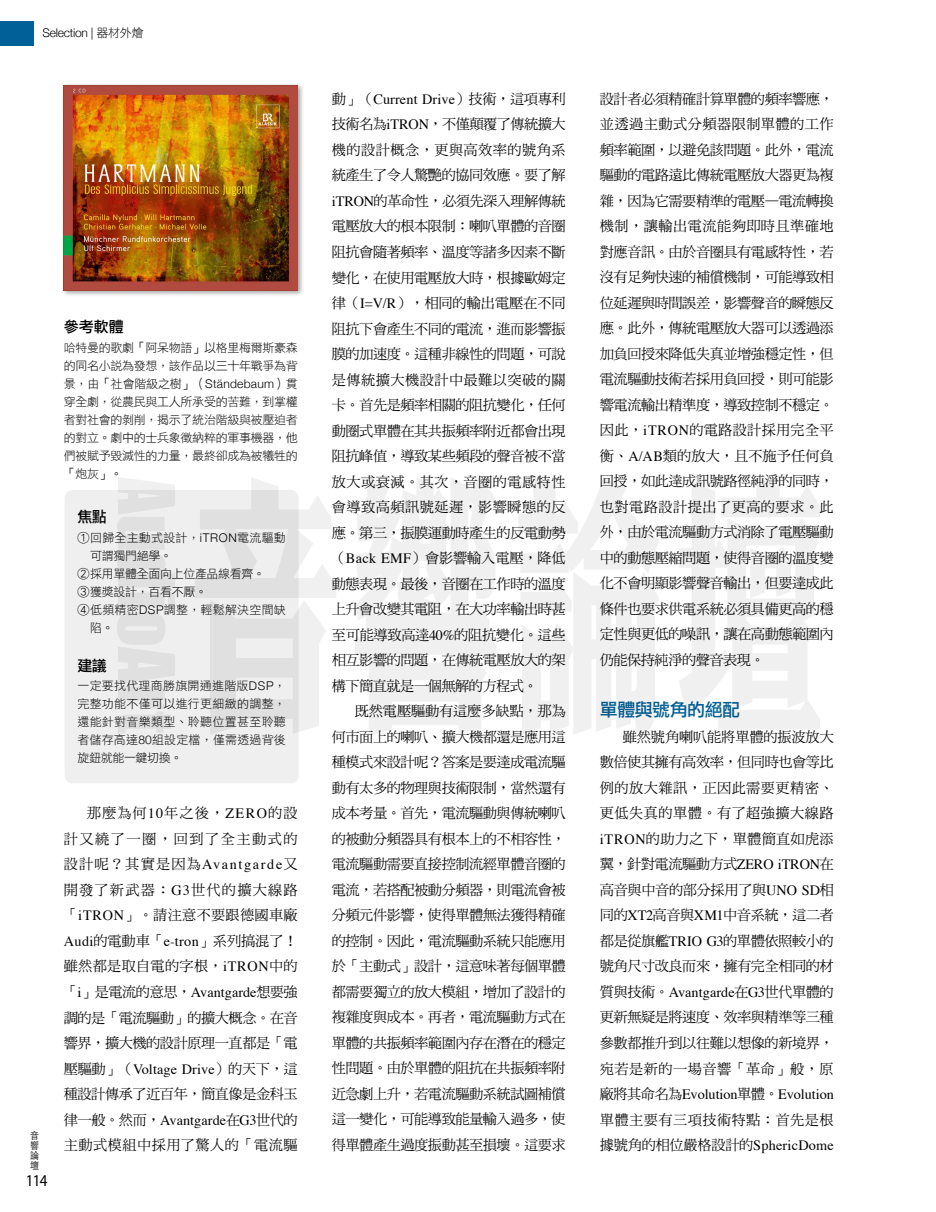
<style>
.page{position:relative;width:936px;height:1212px;background:#fff}
.page>*{position:absolute;margin:0;border:0;box-sizing:border-box;transform-origin:0 0}
.t1{font:18px "DF Li Hei Std W5";letter-spacing:-.03em;color:#006097}
.t2{font:16.5px "Myriad Pro";color:#000;scale:.91 1}
.t3{font:15px "DF Li Hei Std W5";color:#000}
.t4{font:14.25px/25.5px "DF Ming Std W5";letter-spacing:-.035em;color:#000;text-align:justify}
.t5{font:14.25px "Times";letter-spacing:.005em;color:#000}
.t6{font:14.25px/25.5px "DF Ming Std W5";letter-spacing:.025em;color:#000}
.t7{font:12px/18px "DF Li Hei Std W3";letter-spacing:-.025em;color:#000;text-align:justify}
.t8{font:12px "DF Li Hei Std W3";letter-spacing:.015em;color:#000}
.t9{font:300 12px "Helvetica Neue";letter-spacing:-.02em;color:#000}
.t10{font:300 9.9px/10.2px "ST Heiti TC";color:#000;text-align:justify;scale:.91 1}
.s1{font-family:"DF Li Hei Std W3";font-weight:400}
.s2{font-family:"Helvetica Neue";font-weight:300}
.s3{font-family:"Times"}
.s4{font-family:"DF Ming Std W5"}
</style>
<div class="page">
<div style="left:65px;top:490px;width:233px;height:293px;background:linear-gradient(to right,#ededed,#e7e7e7);border-radius:9px"></div>
<div style="left:61px;top:82px;width:243px;height:215px;background:#000;opacity:.35"></div>
<img style="left:64px;top:85px;width:234px;height:206px">
<div style="left:0;top:21px;width:33px;height:24px;background:#006097"></div>
<p class="t9" style="left:43px;top:23px;width:103px">Selection | <span class="s1">器材外燴</span></p>
<p class="t3" style="left:64px;top:318px;width:61px">參考軟體</p>
<p class="t7" style="left:64px;top:338px;width:235px">哈特曼的歌劇「阿呆物語」以格里梅爾斯豪森的同名小說為發想，該作品以三十年戰爭為背景，由「社會階級之樹」（<span class="s2">Ständebaum</span>）貫穿全劇，從農民與工人所承受的苦難，到掌權者對社會的剝削，揭示了統治階級與被壓迫者的對立。劇中的士兵象徵納粹的軍事機器，他們被賦予毀滅性的力量，最終卻成為被犧牲的「炮灰」。</p>
<p class="t3" style="left:77px;top:509px;width:31px">焦點</p>
<p class="t8" style="left:77px;top:531px;width:210px">①回歸全主動式設計，<span class="s2">iTRON</span>電流驅動</p>
<p class="t7" style="left:90px;top:546px;width:83px">可謂獨門絕學。</p>
<p class="t7" style="left:77px;top:564px;width:189px">②採用單體全面向上位產品線看齊。</p>
<p class="t7" style="left:77px;top:582px;width:131px">③獲獎設計，百看不厭。</p>
<p class="t8" style="left:77px;top:603px;width:210px">④低頻精密<span class="s2">DSP</span>調整，輕鬆解決空間缺</p>
<p class="t7" style="left:90px;top:618px;width:25px">陷。</p>
<p class="t3" style="left:77px;top:657px;width:31px">建議</p>
<p class="t7" style="left:77px;top:677px;width:210px">一定要找代理商勝旗開通進階版<span class="s2">DSP</span>，完整功能不僅可以進行更細緻的調整，還能針對音樂類型、聆聽位置甚至聆聽者儲存高達<span class="s2">80</span>組設定檔，僅需透過背後旋鈕就能一鍵切換。</p>
<p class="t10" style="left:30px;top:1129px;width:11px">音響論壇</p>
<p class="t2" style="left:26px;top:1170px;width:25px">114</p>
<p class="t4" style="left:64px;top:800px;width:235px;text-indent:23px">那麼為何<span class="s3">10</span>年之後，<span class="s3">ZERO</span>的設計又繞了一圈，回到了全主動式的設計呢？其實是因為<span class="s3">Avantgarde</span>又開發了新武器：<span class="s3">G3</span>世代的擴大線路「<span class="s3">iTRON</span>」。請注意不要跟德國車廠<span class="s3">Audi</span>的電動車「<span class="s3">e-tron</span>」系列搞混了！雖然都是取自電的字根，<span class="s3">iTRON</span>中的「<span class="s3">i</span>」是電流的意思，<span class="s3">Avantgarde</span>想要強調的是「電流驅動」的擴大概念。在音響界，擴大機的設計原理一直都是「電</p>
<p class="t5" style="left:64px;top:1055px;width:235px"><span class="s4">壓驅動」（</span>Voltage Drive<span class="s4">）的天下，這</span></p>
<p class="t4" style="left:64px;top:1081px;width:235px">種設計傳承了近百年，簡直像是金科玉</p>
<p class="t5" style="left:64px;top:1106px;width:235px"><span class="s4">律一般。然而，</span>Avantgarde<span class="s4">在</span>G3<span class="s4">世代的</span></p>
<p class="t6" style="left:64px;top:1132px;width:235px">主動式模組中採用了驚人的「電流驅</p>
<p class="t5" style="left:332px;top:86px;width:235px"><span class="s4">動」（</span>Current Drive<span class="s4">）技術，這項專利</span></p>
<p class="t4" style="left:332px;top:111px;width:235px">技術名為<span class="s3">iTRON</span>，不僅顛覆了傳統擴大機的設計概念，更與高效率的號角系統產生了令人驚艷的協同效應。要了解<span class="s3">iTRON</span>的革命性，必須先深入理解傳統電壓放大的根本限制：喇叭單體的音圈阻抗會隨著頻率、溫度等諸多因素不斷變化，在使用電壓放大時，根據歐姆定律（<span class="s3">I=V/R</span>），相同的輸出電壓在不同阻抗下會產生不同的電流，進而影響振膜的加速度。這種非線性的問題，可說是傳統擴大機設計中最難以突破的關卡。首先是頻率相關的阻抗變化，任何動圈式單體在其共振頻率附近都會出現阻抗峰值，導致某些頻段的聲音被不當放大或衰減。其次，音圈的電感特性會導致高頻訊號延遲，影響瞬態的反應。第三，振膜運動時產生的反電動勢（<span class="s3">Back EMF</span>）會影響輸入電壓，降低動態表現。最後，音圈在工作時的溫度上升會改變其電阻，在大功率輸出時甚至可能導致高達<span class="s3">40%</span>的阻抗變化。這些相互影響的問題，在傳統電壓放大的架構下簡直就是一個無解的方程式。</p>
<p class="t4" style="left:332px;top:698px;width:235px;text-indent:23px">既然電壓驅動有這麼多缺點，那為何市面上的喇叭、擴大機都還是應用這種模式來設計呢？答案是要達成電流驅動有太多的物理與技術限制，當然還有成本考量。首先，電流驅動與傳統喇叭的被動分頻器具有根本上的不相容性，電流驅動需要直接控制流經單體音圈的電流，若搭配被動分頻器，則電流會被分頻元件影響，使得單體無法獲得精確的控制。因此，電流驅動系統只能應用於「主動式」設計，這意味著每個單體都需要獨立的放大模組，增加了設計的複雜度與成本。再者，電流驅動方式在單體的共振頻率範圍內存在潛在的穩定性問題。由於單體的阻抗在共振頻率附近急劇上升，若電流驅動系統試圖補償這一變化，可能導致能量輸入過多，使得單體產生過度振動甚至損壞。這要求</p>
<p class="t4" style="left:600px;top:86px;width:235px">設計者必須精確計算單體的頻率響應，並透過主動式分頻器限制單體的工作頻率範圍，以避免該問題。此外，電流驅動的電路遠比傳統電壓放大器更為複雜，因為它需要精準的電壓—電流轉換機制，讓輸出電流能夠即時且準確地對應音訊。由於音圈具有電感特性，若沒有足夠快速的補償機制，可能導致相位延遲與時間誤差，影響聲音的瞬態反應。此外，傳統電壓放大器可以透過添加負回授來降低失真並增強穩定性，但電流驅動技術若採用負回授，則可能影響電流輸出精準度，導致控制不穩定。因此，<span class="s3">iTRON</span>的電路設計採用完全平衡、<span class="s3">A/AB</span>類的放大，且不施予任何負回授，如此達成訊號路徑純淨的同時，也對電路設計提出了更高的要求。此外，由於電流驅動方式消除了電壓驅動中的動態壓縮問題，使得音圈的溫度變化不會明顯影響聲音輸出，但要達成此條件也要求供電系統必須具備更高的穩定性與更低的噪訊，讓在高動態範圍內仍能保持純淨的聲音表現。</p>
<p class="t1" style="left:600px;top:700px;width:142px">單體與號角的絕配</p>
<p class="t4" style="left:600px;top:724px;width:235px;text-indent:23px">雖然號角喇叭能將單體的振波放大數倍使其擁有高效率，但同時也會等比例的放大雜訊，正因此需要更精密、更低失真的單體。有了超強擴大線路<span class="s3">iTRON</span>的助力之下，單體簡直如虎添翼，針對電流驅動方式<span class="s3">ZERO iTRON</span>在高音與中音的部分採用了與<span class="s3">UNO SD</span>相同的<span class="s3">XT2</span>高音與<span class="s3">XM1</span>中音系統，這二者都是從旗艦<span class="s3">TRIO G3</span>的單體依照較小的號角尺寸改良而來，擁有完全相同的材</p>
<p class="t5" style="left:600px;top:979px;width:235px"><span class="s4">質與技術。</span>Avantgarde<span class="s4">在</span>G3<span class="s4">世代單體的</span></p>
<p class="t4" style="left:600px;top:1004px;width:235px">更新無疑是將速度、效率與精準等三種參數都推升到以往難以想像的新境界，宛若是新的一場音響「革命」般，原</p>
<p class="t5" style="left:600px;top:1081px;width:235px"><span class="s4">廠將其命名為</span>Evolution<span class="s4">單體。</span>Evolution</p>
<p class="t6" style="left:600px;top:1106px;width:235px">單體主要有三項技術特點：首先是根據號角的相位嚴格設計的<span class="s3">SphericDome</span></p>
</div>
